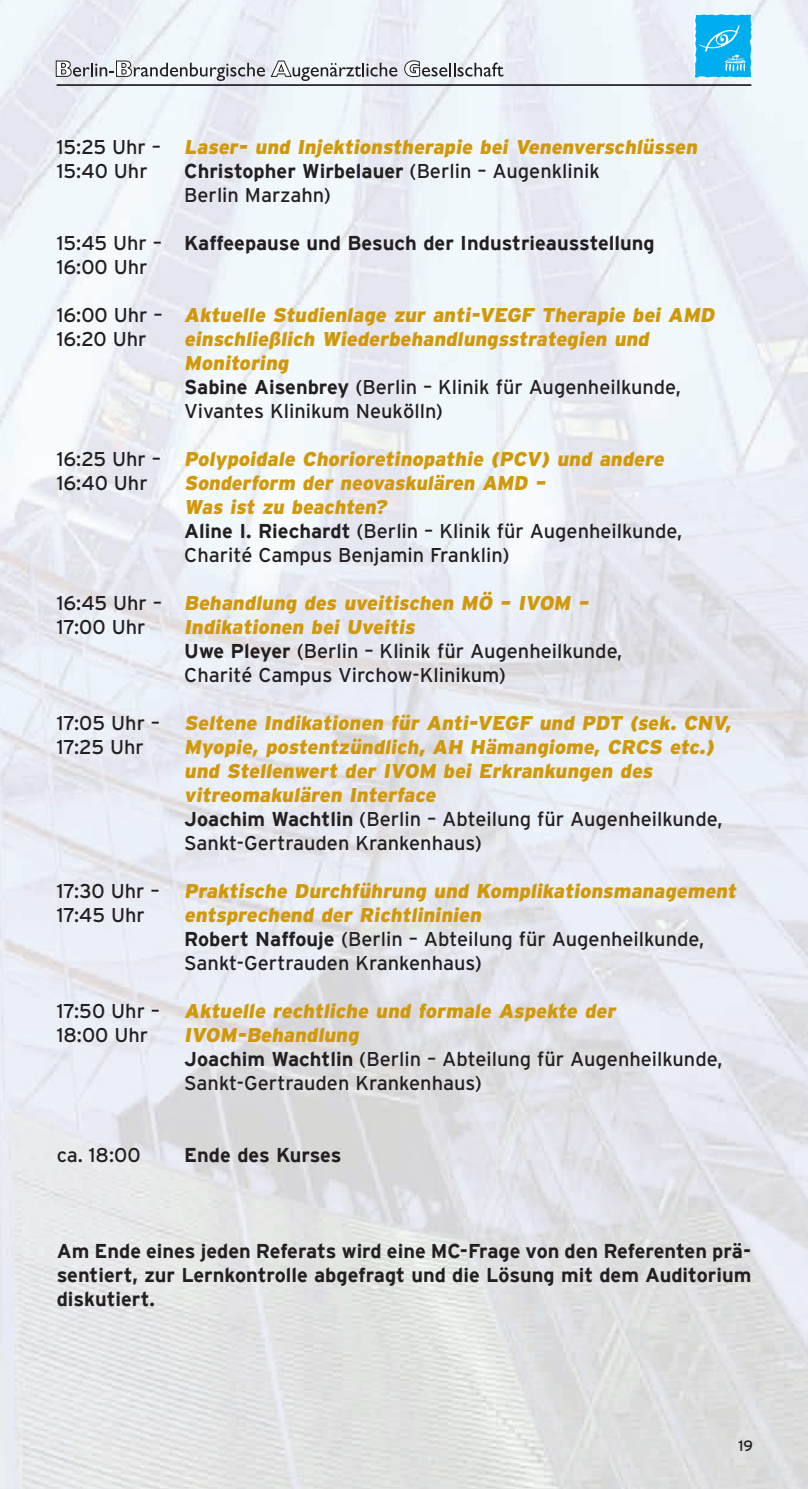
<style>
.page{position:relative;width:808px;height:1489px;background:#fff}
.page>*{position:absolute;margin:0;border:0;box-sizing:border-box;transform-origin:0 0}
.t1{font:900 20px/24px "Interstate";color:#d0990c}
.t2{font:20px/24px "Interstate";color:#231f20}
.t3{font:700 20px/24px "Interstate";color:#231f20}
.t4{font:15px "Interstate";color:#231f20}
.s1{font-weight:400;color:#231f20}
.s2{font-weight:700}
.s3{font-weight:400}
.s4{font-weight:900;color:#d0990c}
.s5{font-weight:700;color:#231f20}
</style>
<div class="page">
<img style="left:21px;top:0;width:787px;height:1488px">
<svg style="left:55px;top:60px;width:342px;height:21px"></svg>
<svg style="left:404px;top:60px;width:99px;height:17px"></svg>
<hr style="left:57px;top:84px;width:694px;height:2px;background:#231f20">
<img style="left:694px;top:14px;width:57px;height:63px">
<p class="t1" style="left:57px;top:134px;width:645px"><span class="s1">1 5 : 25 U h r –</span> Laser- und Injektionstherapie bei Venenverschlüssen<br><span class="s1">15:40 Uhr</span></p>
<p class="t2" style="left:184px;top:158px;width:417px"><span class="s2">Christopher Wirbelauer</span> (Berlin – Augenklinik<br>Berlin Marzahn)</p>
<p class="t3" style="left:57px;top:230px;width:600px"><span class="s3">15:45 Uhr –</span> Kaffeepause und Besuch der Industrieausstellung<br><span class="s3">16:00 Uhr</span></p>
<p class="t1" style="left:57px;top:302px;width:662px"><span class="s1">1 6 : 0 0 U h r –</span> Aktuelle Studienlage zur anti-VEGF Therapie bei AMD<br><span class="s1">16:20 Uhr</span></p>
<p class="t2" style="left:184px;top:326px;width:498px"><span class="s4">einschließlich Wiederbehandlungsstrategien und Monitoring<br></span><span class="s2">Sabine Aisenbrey</span> (Berlin – Klinik für Augenheilkunde, Vivantes Klinikum Neukölln)</p>
<p class="t1" style="left:57px;top:446px;width:612px"><span class="s1">1 6 : 25 U h r –</span> Polypoidale Chorioretinopathie (PCV) und andere<br><span class="s1">16:40 Uhr</span></p>
<p class="t2" style="left:184px;top:470px;width:499px"><span class="s4">Sonderform der neovaskulären AMD –<br>Was ist zu beachten?<br></span><span class="s2">Aline I. Riechardt</span> (Berlin – Klinik für Augenheilkunde, Charité Campus Benjamin Franklin)</p>
<p class="t1" style="left:57px;top:590px;width:537px"><span class="s1">1 6 : 45 U h r –</span> Behandlung des uveitischen MÖ – IVOM –<br><span class="s1">17:00 Uhr</span></p>
<p class="t2" style="left:184px;top:614px;width:440px"><span class="s4">Indikationen bei Uveitis<br></span><span class="s2">Uwe Pleyer</span> (Berlin – Klinik für Augenheilkunde,<br>Charité Campus Virchow-Klinikum)</p>
<p class="t1" style="left:57px;top:710px;width:679px"><span class="s1">1 7: 0 5 U h r –</span> Seltene Indikationen für Anti-VEGF und PDT (sek. CNV,<br><span class="s1">17:25 Uhr</span></p>
<p class="t1" style="left:184px;top:734px;width:540px">Myopie, postentzündlich, AH Hämangiome, CRCS etc.) und Stellenwert der IVOM bei Erkrankungen des vitreomakulären Interface<br><span class="s5">Joachim Wachtlin</span> <span class="s1">(Berlin – Abteilung für Augenheilkunde, Sankt-Gertrauden Krankenhaus)</span></p>
<p class="t1" style="left:57px;top:878px;width:684px"><span class="s1">1 7: 30 U h r –</span> Praktische Durchführung und Komplikationsmanagement<br><span class="s1">17:45 Uhr</span></p>
<p class="t2" style="left:184px;top:902px;width:521px"><span class="s4">entsprechend der Richtlininien<br></span><span class="s2">Robert Naffouje</span> (Berlin – Abteilung für Augenheilkunde,<br>Sankt-Gertrauden Krankenhaus)</p>
<p class="t1" style="left:57px;top:998px;width:563px"><span class="s1">1 7: 5 0 U h r –</span> Aktuelle rechtliche und formale Aspekte der<br><span class="s1">18:00 Uhr</span></p>
<p class="t2" style="left:184px;top:1022px;width:540px"><span class="s4">IVOM-Behandlung<br></span><span class="s2">Joachim Wachtlin</span> (Berlin – Abteilung für Augenheilkunde,<br>Sankt-Gertrauden Krankenhaus)</p>
<p class="t2" style="left:57px;top:1142px;width:85px">ca. 18:00</p>
<p class="t3" style="left:184px;top:1142px;width:159px">Ende des Kurses</p>
<p class="t3" style="left:57px;top:1238px;width:696px;text-align:justify">Am Ende eines jeden Referats wird eine MC-Frage von den Referenten prä&shy;sentiert, zur Lernkontrolle abgefragt und die Lösung mit dem Auditorium diskutiert.</p>
<p class="t4" style="left:738px;top:1437px;width:16px">19</p>
</div>
